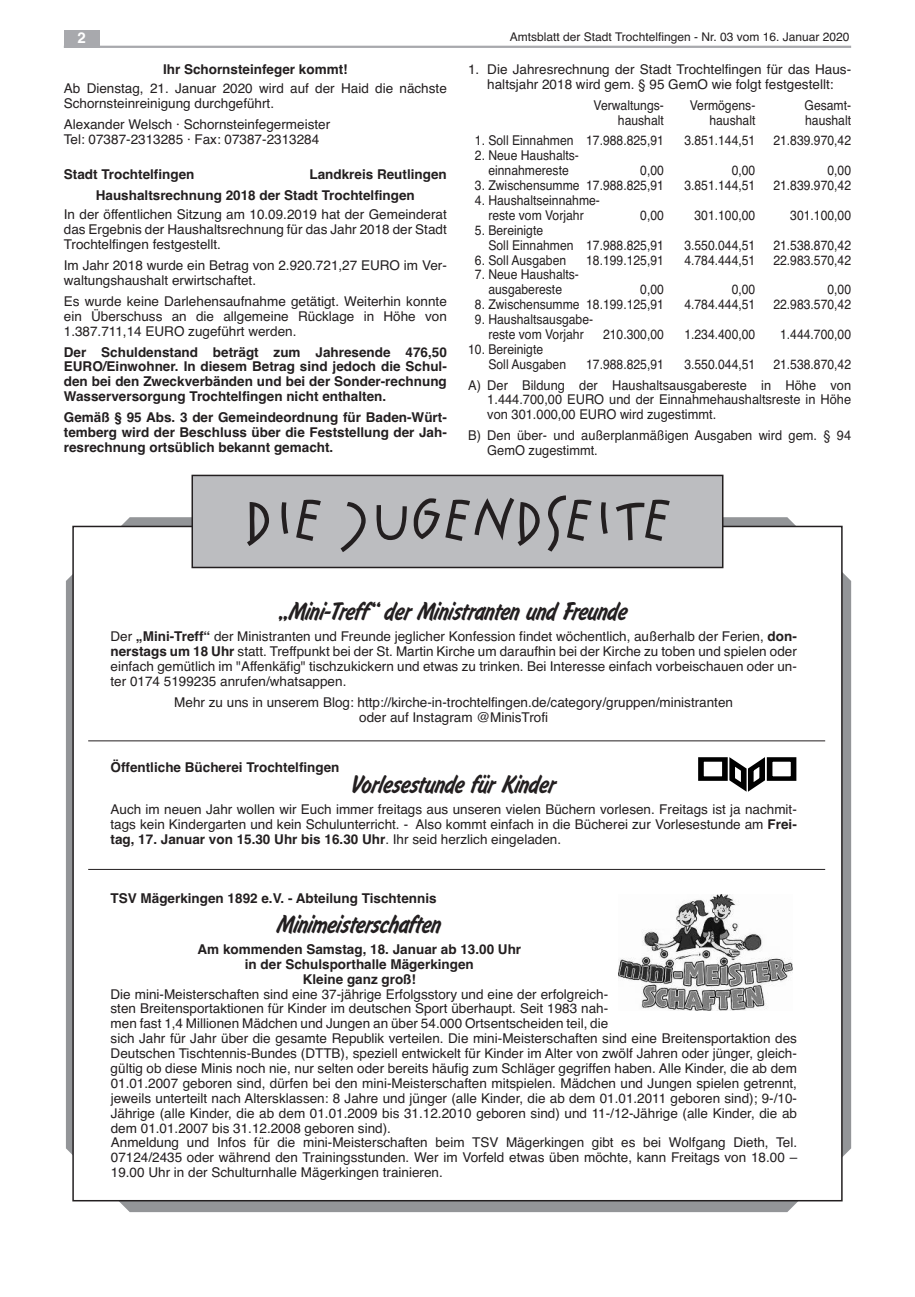
<style>
.page{position:relative;width:915px;height:1297px;background:#fff}
.page>*{position:absolute;margin:0;border:0;box-sizing:border-box;transform-origin:0 0}
.t1{font:700 60px "Jockey";letter-spacing:.05em;color:#231f20}
.t2{font:300 27px "Flash";color:#231f20}
.t3{font:700 15px "Helvetica";color:#fff}
.t4{font:13.5px/14.9px "Helvetica";color:#231f20}
.t5{font:13.5px/14.9px "Helvetica";color:#231f20;text-align:center;scale:.9 1}
.t6{font:700 13.5px/14.9px "Helvetica";color:#231f20;text-align:justify}
.t7{font:13.5px/14.9px "Helvetica";color:#231f20;scale:.95 1}
.t8{font:12px "Helvetica";color:#231f20}
.s1{font-weight:700}
</style>
<div class="page">
<hr style="left:64px;top:46px;width:786px;height:2px;background:#a8a9ad">
<div style="left:64px;top:30px;width:35px;height:17px;background:#a8a9ad"></div>
<svg style="left:66px;top:517px;width:784px;height:695px;fill:#939598"></svg>
<div style="left:73px;top:526px;width:768px;height:675px;background:#fff"></div>
<div style="left:192px;top:475px;width:530px;height:92px;background:#bcbdc0"></div>
<div style="left:191px;top:475px;width:532px;height:93px;border:2px solid #231f20"></div>
<hr style="left:88px;top:740px;width:736px;height:1px;background:#231f20">
<hr style="left:88px;top:869px;width:736px;height:1px;background:#231f20">
<div style="left:698px;top:757px;width:29px;height:24px;border:5px solid #000"></div>
<div style="left:766px;top:757px;width:29px;height:24px;border:5px solid #000"></div>
<svg style="left:726px;top:757px;width:43px;height:35px"></svg>
<img style="left:618px;top:894px;width:174px;height:117px">
<p class="t3" style="left:77px;top:29px;width:10px">2</p>
<p class="t8" style="left:509px;top:30px;width:341px">Amtsblatt der Stadt Trochtelfingen - Nr. 03 vom 16. Januar 2020</p>
<p class="t6" style="left:163px;top:62px;width:186px">Ihr Schornsteinfeger kommt!</p>
<p class="t4" style="left:64px;top:81px;width:384px">Ab Dienstag, 21. Januar 2020 wird auf der Haid die nächste<br>Schornsteinreinigung durchgeführt.</p>
<p class="t4" style="left:64px;top:117px;width:268px">Alexander Welsch · Schornsteinfegermeister<br>Tel: 07387-2313285 · Fax: 07387-2313284</p>
<p class="t6" style="left:64px;top:167px;width:132px">Stadt Trochtelfingen</p>
<p class="t6" style="left:96px;top:164px;width:352px;line-height:20.9px;text-indent:213px">Landkreis Reutlingen<br>Haushaltsrechnung 2018 der Stadt Trochtelfingen</p>
<p class="t4" style="left:64px;top:207px;width:384px;text-align:justify">In der öffentlichen Sitzung am 10.09.2019 hat der Gemeinderat das Ergebnis der Haushaltsrechnung für das Jahr 2018 der Stadt Trochtelfingen festgestellt.</p>
<p class="t4" style="left:64px;top:258px;width:384px">Im Jahr 2018 wurde ein Betrag von 2.920.721,27 EURO im Ver&shy;waltungshaushalt erwirtschaftet.</p>
<p class="t4" style="left:64px;top:294px;width:384px;text-align:justify">Es wurde keine Darlehensaufnahme getätigt. Weiterhin konnte ein Überschuss an die allgemeine Rücklage in Höhe von 1.387.711,14 EURO zugeführt werden.</p>
<p class="t6" style="left:64px;top:344px;width:384px">Der Schuldenstand beträgt zum Jahresende 476,50<br>EURO/Einwohner. In diesem Betrag sind jedoch die Schul&shy;den bei den Zweckverbänden und bei der Sonder-rechnung Wasserversorgung Trochtelfingen nicht enthalten.</p>
<p class="t6" style="left:64px;top:410px;width:384px">Gemäß § 95 Abs. 3 der Gemeindeordnung für Baden-Würt&shy;temberg wird der Beschluss über die Feststellung der Jah&shy;resrechnung ortsüblich bekannt gemacht.</p>
<p class="t4" style="left:468px;top:62px;width:384px;text-align:center">1. Die Jahresrechnung der Stadt Trochtelfingen für das Haus&shy;haltsjahr 2018 wird gem. § 95 GemO wie folgt festgestellt:</p>
<p class="t5" style="left:593px;top:98px;width:80px">Verwaltungs-</p>
<p class="t5" style="left:689px;top:98px;width:74px">Vermögens-</p>
<p class="t5" style="left:804px;top:98px;width:53px">Gesamt-</p>
<p class="t5" style="left:617px;top:112px;width:53px">haushalt</p>
<p class="t5" style="left:709px;top:112px;width:53px">haushalt</p>
<p class="t5" style="left:804px;top:112px;width:53px">haushalt</p>
<p class="t5" style="left:474px;top:133px;width:211px">1. Soll Einnahmen 17.988.825,91</p>
<p class="t5" style="left:684px;top:133px;width:80px">3.851.144,51</p>
<p class="t5" style="left:773px;top:133px;width:88px">21.839.970,42</p>
<p class="t5" style="left:474px;top:148px;width:117px">2. Neue Haushalts&shy;einnahmereste</p>
<p class="t5" style="left:640px;top:163px;width:28px">0,00</p>
<p class="t5" style="left:731px;top:163px;width:28px">0,00</p>
<p class="t5" style="left:827px;top:163px;width:28px">0,00</p>
<p class="t5" style="left:474px;top:178px;width:211px">3. Zwischensumme 17.988.825,91</p>
<p class="t5" style="left:684px;top:178px;width:80px">3.851.144,51</p>
<p class="t5" style="left:773px;top:178px;width:88px">21.839.970,42</p>
<p class="t5" style="left:474px;top:193px;width:140px">4. Haushaltseinnahme&shy;reste vom Vorjahr</p>
<p class="t5" style="left:640px;top:208px;width:28px">0,00</p>
<p class="t5" style="left:694px;top:208px;width:69px">301.100,00</p>
<p class="t5" style="left:790px;top:208px;width:69px">301.100,00</p>
<p class="t5" style="left:488px;top:223px;width:196px;text-align:left;text-indent:-14px">5. Bereinigte<br>Soll Einnahmen 17.988.825,91</p>
<p class="t5" style="left:684px;top:238px;width:80px">3.550.044,51</p>
<p class="t5" style="left:773px;top:238px;width:88px">21.538.870,42</p>
<p class="t5" style="left:474px;top:252px;width:103px">6. Soll Ausgaben</p>
<p class="t5" style="left:586px;top:252px;width:88px">18.199.125,91</p>
<p class="t5" style="left:684px;top:252px;width:80px">4.784.444,51</p>
<p class="t5" style="left:773px;top:252px;width:88px">22.983.570,42</p>
<p class="t5" style="left:474px;top:267px;width:117px">7. Neue Haushalts&shy;ausgabereste</p>
<p class="t5" style="left:640px;top:282px;width:28px">0,00</p>
<p class="t5" style="left:731px;top:282px;width:28px">0,00</p>
<p class="t5" style="left:827px;top:282px;width:28px">0,00</p>
<p class="t5" style="left:474px;top:297px;width:211px">8. Zwischensumme 18.199.125,91</p>
<p class="t5" style="left:684px;top:297px;width:80px">4.784.444,51</p>
<p class="t5" style="left:773px;top:297px;width:88px">22.983.570,42</p>
<p class="t5" style="left:474px;top:312px;width:133px">9. Haushaltsausgabe&shy;reste vom Vorjahr</p>
<p class="t5" style="left:603px;top:327px;width:69px">210.300,00</p>
<p class="t5" style="left:684px;top:327px;width:80px">1.234.400,00</p>
<p class="t5" style="left:779px;top:327px;width:80px">1.444.700,00</p>
<p class="t5" style="left:488px;top:342px;width:88px;text-align:left;text-indent:-20px">10. Bereinigte<br>Soll Ausgaben</p>
<p class="t5" style="left:468px;top:354px;width:427px;line-height:20.9px;text-align:right">21.538.870,42<br>A) Der Bildung der Haushaltsausgabereste in Höhe von</p>
<p class="t7" style="left:487px;top:392px;width:384px">1.444.700,00 EURO und der Einnahmehaushaltsreste in Höhe von 301.000,00 EURO wird zugestimmt.</p>
<p class="t7" style="left:487px;top:428px;width:384px;text-indent:-19px">B) Den über- und außerplanmäßigen Ausgaben wird gem. § 94<br>GemO zugestimmt.</p>
<p class="t5" style="left:586px;top:357px;width:88px">17.988.825,91</p>
<p class="t5" style="left:684px;top:357px;width:80px">3.550.044,51</p>
<h1 class="t1" style="left:245px;top:499px;width:426px">DIE JUGENDSEITE</h1>
<h2 class="t2" style="left:280px;top:595px;width:349px">„Mini-Treff“ der Ministranten und Freunde</h2>
<p class="t4" style="left:110px;top:629px;width:687px;text-align:justify">Der <span class="s1">„Mini-Treff“</span> der Ministranten und Freunde jeglicher Konfession findet wöchentlich, außerhalb der Ferien, <span class="s1">don&shy;nerstags um 18 Uhr</span> statt. Treffpunkt bei der St. Martin Kirche um daraufhin bei der Kirche zu toben und spielen oder einfach gemütlich im "Affenkäfig" tischzukickern und etwas zu trinken. Bei Interesse einfach vorbeischauen oder un&shy;ter 0174 5199235 anrufen/whatsappen.</p>
<p class="t4" style="left:174px;top:695px;width:560px;text-align:center">Mehr zu uns in unserem Blog: http://kirche-in-trochtelfingen.de/category/gruppen/ministranten oder auf Instagram @MinisTrofi</p>
<p class="t6" style="left:110px;top:760px;width:230px">Öffentliche Bücherei Trochtelfingen</p>
<h2 class="t2" style="left:351px;top:768px;width:206px">Vorlesestunde für Kinder</h2>
<p class="t4" style="left:110px;top:802px;width:687px;text-align:justify">Auch im neuen Jahr wollen wir Euch immer freitags aus unseren vielen Büchern vorlesen. Freitags ist ja nachmit&shy;tags kein Kindergarten und kein Schulunterricht. - Also kommt einfach in die Bücherei zur Vorlesestunde am <span class="s1">Frei&shy;tag, 17. Januar von 15.30 Uhr bis 16.30 Uhr</span>. Ihr seid herzlich eingeladen.</p>
<p class="t6" style="left:110px;top:891px;width:327px">TSV Mägerkingen 1892 e.V. - Abteilung Tischtennis</p>
<h2 class="t2" style="left:277px;top:908px;width:165px">Minimeisterschaften</h2>
<p class="t6" style="left:197px;top:942px;width:325px;text-align:center">Am kommenden Samstag, 18. Januar ab 13.00 Uhr in der Schulsporthalle Mägerkingen<br>Kleine ganz groß!</p>
<p class="t4" style="left:110px;top:986px;width:688px">Die mini-Meisterschaften sind eine 37-jährige Erfolgsstory und eine der erfolgreich-<br>sten Breitensportaktionen für Kinder im deutschen Sport überhaupt. Seit 1983 nah-<br>men fast 1,4 Millionen Mädchen und Jungen an über 54.000 Ortsentscheiden teil, die<br>sich Jahr für Jahr über die gesamte Republik verteilen. Die mini-Meisterschaften sind eine Breitensportaktion des Deutschen Tischtennis-Bundes (DTTB), speziell entwickelt für Kinder im Alter von zwölf Jahren oder jünger, gleich&shy;gültig ob diese Minis noch nie, nur selten oder bereits häufig zum Schläger gegriffen haben. Alle Kinder, die ab dem 01.01.2007 geboren sind, dürfen bei den mini-Meisterschaften mitspielen. Mädchen und Jungen spielen getrennt, jeweils unterteilt nach Altersklassen: 8 Jahre und jünger (alle Kinder, die ab dem 01.01.2011 geboren sind); 9-/10- Jährige (alle Kinder, die ab dem 01.01.2009 bis 31.12.2010 geboren sind) und 11-/12-Jährige (alle Kinder, die ab dem 01.01.2007 bis 31.12.2008 geboren sind).<br>Anmeldung und Infos für die mini-Meisterschaften beim TSV Mägerkingen gibt es bei Wolfgang Dieth, Tel.<br>07124/2435 oder während den Trainingsstunden. Wer im Vorfeld etwas üben möchte, kann Freitags von 18.00 – 19.00 Uhr in der Schulturnhalle Mägerkingen trainieren.</p>
</div>
